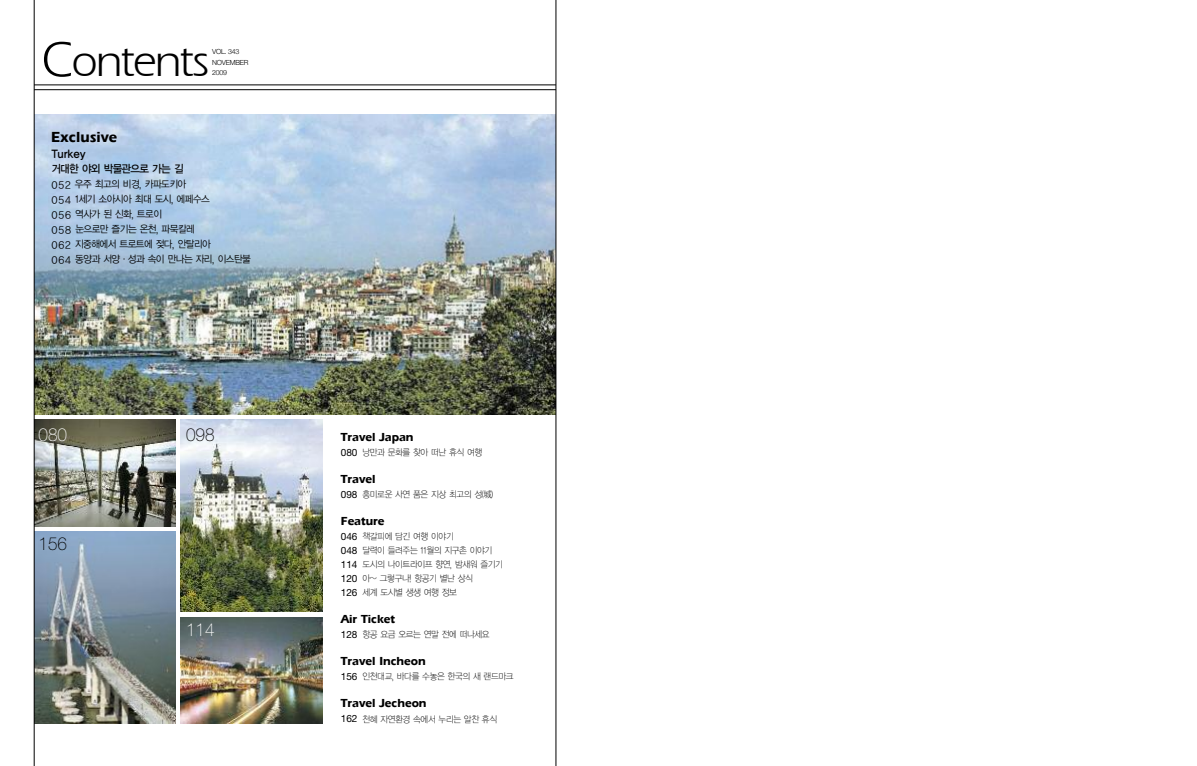
<style>
.page{position:relative;width:1197px;height:766px;background:#fff}
.page>*{position:absolute;margin:0;border:0;box-sizing:border-box;transform-origin:0 0}
.t1{font:45px "Aquiline";letter-spacing:-.03em;color:#000}
.t2{font:100 18px "Helvetica Neue";color:#fff;scale:.95 1}
.t3{font:100 18px "Helvetica Neue";color:#000;scale:.95 1}
.t4{font:800 15px "Aquiline";color:#000;scale:.96 1}
.t5{font:800 12px "Aquiline";color:#000;scale:.96 1}
.t6{font:11px "YGO13";letter-spacing:-.135em;color:#000;scale:.94 1}
.t7{font:11px "YGO14";letter-spacing:-.095em;color:#000;scale:.94 1}
.t8{font:10px/15px "YGO12";letter-spacing:-.13em;color:#000}
.t9{font:9px/14px "YGO11";letter-spacing:-.125em;color:#000;scale:.94 1}
.t10{font:300 7px/10.8px "Helvetica Neue";letter-spacing:-.03em;color:#000}
.s1{font-size:51px}
.s2{font-family:"Helvetica Neue";font-size:10px}
</style>
<div class="page">
<img style="left:35px;top:114px;width:520px;height:300px">
<img style="left:35px;top:419px;width:140px;height:107px">
<img style="left:35px;top:531px;width:140px;height:192px">
<img style="left:181px;top:617px;width:141px;height:106px">
<img style="left:181px;top:419px;width:141px;height:192px">
<hr style="left:34px;top:0;width:1px;height:765px;background:#000">
<hr style="left:34px;top:85px;width:522px;height:1px;background:#000">
<hr style="left:34px;top:89px;width:522px;height:1px;background:#000">
<hr style="left:555px;top:0;width:1px;height:765px;background:#000">
<h1 class="t1" style="left:42px;top:36px;width:169px"><span class="s1">C</span>ontents</h1>
<p class="t10" style="left:212px;top:46px;width:38px">Vol. 343<br>NoVEMBER</p>
<p class="t10" style="left:212px;top:66px;width:16px">2009</p>
<h3 class="t4" style="left:51px;top:128px;width:70px">Exclusive</h3>
<p class="t7" style="left:51px;top:147px;width:39px">Turkey</p>
<p class="t6" style="left:51px;top:162px;width:143px">거대한 야외 박물관으로 가는 길</p>
<p class="t8" style="left:51px;top:177px;width:202px">052 우주 최고의 비경, 카파도키아<br>054 1세기 소아시아 최대 도시, 에페수스<br>056 역사가 된 신화, 트로이<br>058 눈으로만 즐기는 온천, 파묵칼레<br>062 지중해에서 트로트에 젖다, 안탈리아<br>064 동양과 서양·성과 속이 만나는 자리, 이스탄불</p>
<h2 class="t2" style="left:39px;top:427px;width:32px">080</h2>
<h2 class="t3" style="left:186px;top:427px;width:32px">098</h2>
<h2 class="t3" style="left:39px;top:537px;width:32px">156</h2>
<h2 class="t2" style="left:186px;top:623px;width:32px">114</h2>
<h3 class="t5" style="left:341px;top:430px;width:77px">Travel Japan</h3>
<p class="t9" style="left:341px;top:445px;width:152px"><span class="s2">080</span> 낭만과 문화를 찾아 떠난 휴식 여행</p>
<h3 class="t5" style="left:341px;top:472px;width:38px">Travel</h3>
<p class="t9" style="left:341px;top:487px;width:164px"><span class="s2">098</span> 흥미로운 사연 품은 지상 최고의 성(城)</p>
<h3 class="t5" style="left:341px;top:514px;width:47px">Feature</h3>
<p class="t9" style="left:341px;top:529px;width:174px"><span class="s2">046</span> 책갈피에 담긴 여행 이야기<br><span class="s2">048</span> 달력이 들려주는 11월의 지구촌 이야기<br><span class="s2">114</span> 도시의 나이트라이프 향연, 밤새워 즐기기<br><span class="s2">120</span> 아~ 그렇구나! 항공기 별난 상식<br><span class="s2">126</span> 세계 도시별 생생 여행 정보</p>
<h3 class="t5" style="left:341px;top:612px;width:58px">Air Ticket</h3>
<p class="t9" style="left:341px;top:627px;width:160px"><span class="s2">128</span> 항공 요금 오르는 연말 전에 떠나세요</p>
<h3 class="t5" style="left:341px;top:654px;width:90px">Travel Incheon</h3>
<p class="t9" style="left:341px;top:669px;width:186px"><span class="s2">156</span> 인천대교, 바다를 수놓은 한국의 새 랜드마크</p>
<h3 class="t5" style="left:341px;top:696px;width:91px">Travel Jecheon</h3>
<p class="t9" style="left:341px;top:711px;width:168px"><span class="s2">162</span> 천혜 자연환경 속에서 누리는 알찬 휴식</p>
</div>
